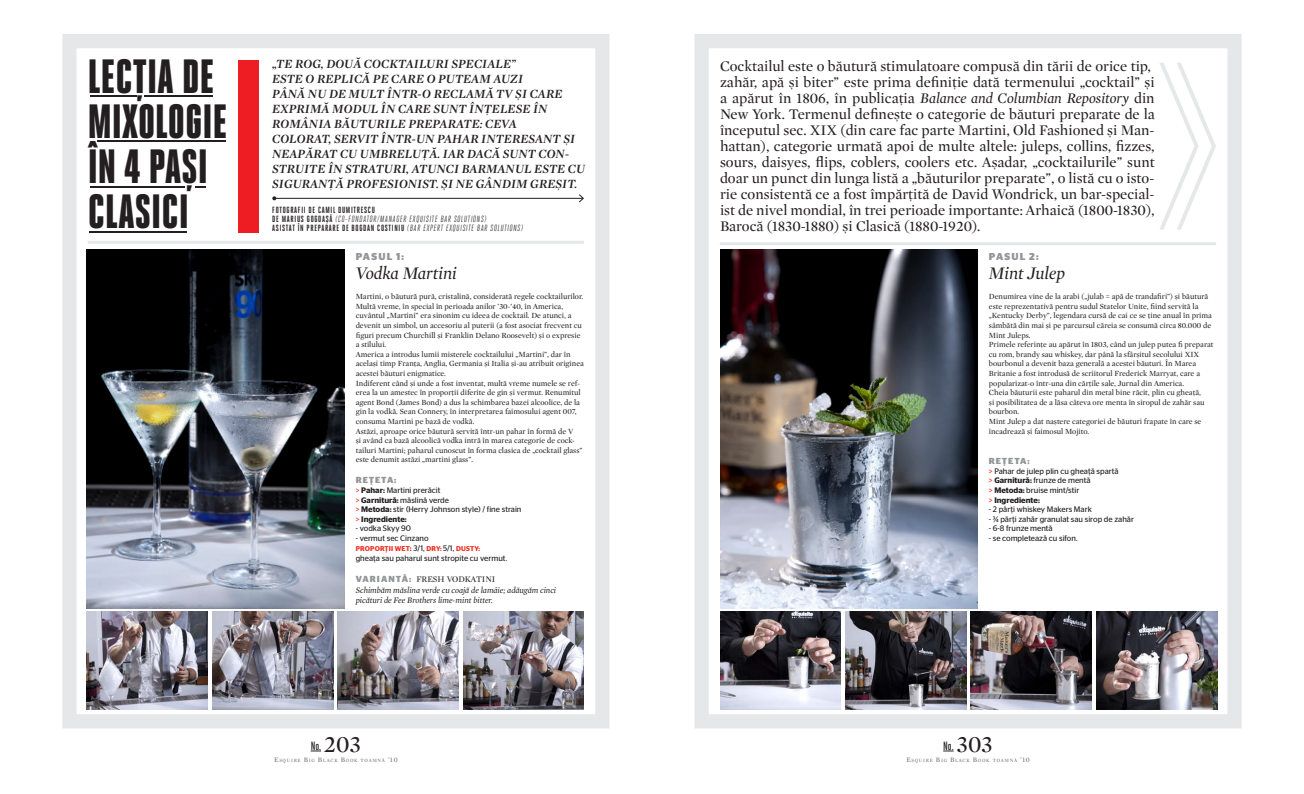
<style>
.page{position:relative;width:1304px;height:794px;background:#fff}
.page>*{position:absolute;margin:0;border:0;box-sizing:border-box;transform-origin:0 0}
.t1{font:100 219.6px "Heroic Condensed";color:#e6e7e9}
.t2{font:900 48px "Heroic Condensed";color:#231f20}
.t3{font:italic 18px "Mercury Display";color:#231f20}
.t4{font:15px/16px "Mercury Display";color:#231f20;text-align:justify}
.t5{font:italic 12.8px/15px "Mercury Display Semi";color:#231f20}
.t6{font:500 12px "Heroic Condensed";color:#231f20}
.t7{font:700 10px "Stag Sans";letter-spacing:.12em;color:#939598}
.t8{font:700 9px "Heroic Condensed";letter-spacing:.075em;color:#231f20}
.t9{font:italic 9px "Heroic Condensed";letter-spacing:.075em;color:#231f20}
.t10{font:italic 8.8px/10.5px "Mercury Display";color:#231f20}
.t11{font:8.8px "Mercury Display";color:#231f20}
.t12{font:700 8.8px "Stag Sans";letter-spacing:.095em;color:#939598}
.t13{font:8px/9.6px "Mercury Display";color:#231f20}
.t14{font:8px "Stag Sans";color:#231f20}
.t15{font:600 8px "Stag Sans";color:#231f20}
.t16{font:600 7px "Stag Sans";letter-spacing:.02em;color:#ee2e22}
.t17{font:4.9px "Mercury Display";letter-spacing:.145em;color:#6c6d70}
.s1{font-weight:700;font-style:normal}
.s2{font-weight:400;font-style:italic}
.s3{color:#ee2e22}
.s4{font-weight:600}
.s5{font-weight:400;color:#ee2e22}
.s6{font-size:8px}
.s7{font-weight:400;font-size:8px;color:#231f20}
.s8{font-family:"Stag Sans";font-weight:700;color:#939598}
.s9{font-family:"Mercury Display";font-weight:400;font-size:24px}
.s10{font-size:7px}
.s11{font-style:italic}
</style>
<div class="page">
<div style="left:62px;top:34px;width:547px;height:694px;border:14px solid #e6e7e9"></div>
<div style="left:694px;top:34px;width:548px;height:694px;border:14px solid #e6e7e9"></div>
<img style="left:87px;top:612px;width:121px;height:97px">
<img style="left:720px;top:612px;width:121px;height:97px">
<img style="left:212px;top:612px;width:121px;height:97px">
<img style="left:845px;top:612px;width:121px;height:97px">
<img style="left:338px;top:612px;width:121px;height:97px">
<img style="left:971px;top:612px;width:121px;height:97px">
<img style="left:463px;top:612px;width:121px;height:97px">
<img style="left:1096px;top:612px;width:121px;height:97px">
<div style="left:238px;top:60px;width:20px;height:173px;background:#ee1d23"></div>
<hr style="left:90px;top:96px;width:46px;height:1px;background:#231f20">
<hr style="left:144px;top:96px;width:69px;height:1px;background:#231f20">
<hr style="left:98px;top:140px;width:128px;height:2px;background:#231f20">
<hr style="left:90px;top:186px;width:94px;height:1px;background:#231f20">
<hr style="left:90px;top:231px;width:97px;height:2px;background:#231f20">
<hr style="left:88px;top:241px;width:496px;height:3px;background:#e6e7e9">
<hr style="left:720px;top:242px;width:496px;height:3px;background:#e6e7e9">
<hr style="left:274px;top:198px;width:309px;height:1px;background:#231f20">
<svg style="left:272px;top:196px;width:4px;height:4px"></svg>
<svg style="left:578px;top:194px;width:6px;height:9px"></svg>
<img style="left:87px;top:249px;width:257px;height:359px">
<img style="left:720px;top:249px;width:258px;height:359px">
<p class="t2" style="left:88px;top:50px;width:128px">LECŢIA DE</p>
<p class="t2" style="left:88px;top:95px;width:141px">MIXOLOGIE</p>
<p class="t2" style="left:88px;top:140px;width:122px">ÎN 4 PAŞI</p>
<p class="t2" style="left:88px;top:185px;width:103px">CLASICI</p>
<p class="t5" style="left:272px;top:57px;width:245px">„TE ROG, DOUĂ COCKTAILURI SPECIALE”</p>
<p class="t5" style="left:272px;top:72px;width:253px">ESTE O REPLICĂ PE CARE O PUTEAM AUZI</p>
<p class="t5" style="left:272px;top:87px;width:292px">PÂNĂ NU DE MULT ÎNTR-O RECLAMĂ TV ŞI CARE<br>EXPRIMĂ MODUL ÎN CARE SUNT ÎNŢELESE ÎN<br>ROMÂNIA BĂUTURILE PREPARATE: CEVA</p>
<p class="t5" style="left:272px;top:132px;width:315px">COLORAT, SERVIT ÎNTR-UN PAHAR INTERESANT ŞI NEAPĂRAT CU UMBRELUŢĂ. IAR DACĂ SUNT CON-STRUITE ÎN STRATURI, ATUNCI BARMANUL ESTE CU SIGURANŢĂ PROFESIONIST. ŞI NE GÂNDIM GREŞIT.</p>
<p class="t8" style="left:272px;top:205px;width:104px">FOTOGRAFII DE CAMIL DUMITRESCU</p>
<p class="t9" style="left:272px;top:214px;width:216px"><span class="s1">DE MARIUS GOGOAŞĂ</span> (CO-FONDATOR/MANAGER EXQUISITE BAR SOLUTIONS)</p>
<p class="t8" style="left:272px;top:223px;width:253px">ASISTAT ÎN PREPARARE DE BOGDAN COSTINIU <span class="s2">(BAR EXPERT EXQUISITE BAR SOLUTIONS)</span></p>
<p class="t7" style="left:356px;top:251px;width:50px">PASUL 1:</p>
<p class="t3" style="left:356px;top:263px;width:102px">Vodka Martini</p>
<p class="t13" style="left:356px;top:292px;width:229px">Martini, o băutură pură, cristalină, considerată regele cocktailurilor.</p>
<p class="t13" style="left:356px;top:301px;width:228px">Multă vreme, în special în perioada anilor ’30-’40, în America, cuvântul „Martini” era sinonim cu ideea de cocktail. De atunci, a devenit un simbol, un accesoriu al puterii (a fost asociat frecvent cu figuri precum Churchill şi Franklin Delano Roosevelt) şi o expresie a stilului.</p>
<p class="t13" style="left:356px;top:349px;width:230px">America a introdus lumii misterele cocktailului „Martini”, dar în acelaşi timp Franţa, Anglia, Germania şi Italia şi-au atribuit originea acestei băuturi enigmatice.</p>
<p class="t13" style="left:356px;top:378px;width:226px">Indiferent când şi unde a fost inventat, multă vreme numele se ref&shy;erea la un amestec în proporţii diferite de gin şi vermut. Renumitul agent Bond (James Bond) a dus la schimbarea bazei alcoolice, de la gin la vodkă. Sean Connery, în interpretarea faimosului agent 007, consuma Martini pe bază de vodkă.</p>
<p class="t13" style="left:356px;top:426px;width:228px">Astăzi, aproape orice băutură servită într-un pahar în formă de V<br>şi având ca bază alcoolică vodka intră în marea categorie de cock&shy;tailuri Martini; paharul cunoscut în forma clasica de „cocktail glass” este denumit astăzi „martini glass”.</p>
<p class="t12" style="left:356px;top:475px;width:42px">REŢETA:</p>
<p class="t14" style="left:356px;top:486px;width:86px"><span class="s3">&gt;</span> <span class="s4">Pahar:</span> Martini prerăcit</p>
<p class="t14" style="left:356px;top:495px;width:95px"><span class="s3">&gt;</span> <span class="s4">Garnitură:</span> măslină verde</p>
<p class="t14" style="left:356px;top:505px;width:167px"><span class="s3">&gt;</span> <span class="s4">Metoda:</span> stir (Herry Johnson style) / fine strain</p>
<p class="t15" style="left:356px;top:514px;width:53px"><span class="s5">&gt;</span> Ingrediente:</p>
<p class="t14" style="left:356px;top:524px;width:57px">- vodka Skyy 90</p>
<p class="t14" style="left:356px;top:534px;width:74px">- vermut sec Cinzano</p>
<p class="t16" style="left:356px;top:544px;width:126px">PROPORŢII WET<span class="s6">:</span> <span class="s7">3/1,</span> DRY: <span class="s7">5/1,</span> DUSTY:</p>
<p class="t14" style="left:356px;top:554px;width:153px">gheaţa sau paharul sunt stropite cu vermut.</p>
<p class="t11" style="left:356px;top:574px;width:141px"><span class="s8">VA R I A N TĂ:</span> FRESH VODKATINI</p>
<p class="t10" style="left:356px;top:584px;width:202px">Schimbăm măslina verde cu coajă de lamâie; adăugăm cinci picături de Fee Brothers lime-mint bitter.</p>
<p class="t6" style="left:311px;top:739px;width:52px">No. <span class="s9">203</span></p>
<p class="t17" style="left:274px;top:757px;width:125px"><span class="s10">E</span>SQUIRE <span class="s10">B</span>IG <span class="s10">B</span>LACK <span class="s10">B</span>OOK TOAMNĂ <span class="s10">’10</span></p>
<p class="t4" style="left:720px;top:58px;width:432px">Cocktailul este o băutură stimulatoare compusă din tării de orice tip,</p>
<p class="t4" style="left:720px;top:74px;width:436px">zahăr, apă şi biter” este prima definiţie dată termenului „cocktail” şi a apărut în 1806, în publicaţia <span class="s11">Balance and Columbian Repository</span> din New York. Termenul defineşte o categorie de băuturi preparate de la începutul sec. XIX (din care fac parte Martini, Old Fashioned şi Man&shy;hattan), categorie urmată apoi de multe altele: juleps, collins, fizzes, sours, daisyes, flips, coblers, coolers etc. Aşadar, „cocktailurile” sunt doar un punct din lunga listă a „băuturilor preparate”, o listă cu o isto&shy;rie consistentă ce a fost împărţită de David Wondrick, un bar-special&shy;ist de nivel mondial, în trei perioade importante: Arhaică (1800-1830), Barocă (1830-1880) şi Clasică (1880-1920).</p>
<p class="t1" style="left:1148px;top:28px;width:80px">&gt;&gt;</p>
<p class="t7" style="left:989px;top:251px;width:51px">PASUL 2:</p>
<p class="t3" style="left:989px;top:263px;width:78px">Mint Julep</p>
<p class="t13" style="left:989px;top:292px;width:224px">Denumirea vine de la arabi („julab = apă de trandafiri”) şi băutură este reprezentativă pentru sudul Statelor Unite, fiind servită la „Kentucky Derby”, legendara cursă de cai ce se ţine anual în prima sâmbătă din mai şi pe parcursul căreia se consumă circa 80.000 de Mint Juleps.</p>
<p class="t13" style="left:989px;top:340px;width:226px">Primele referinţe au apărut în 1803, când un julep putea fi preparat cu rom, brandy sau whiskey, dar până la sfârşitul secolului XIX bourbonul a devenit baza generală a acestei băuturi. În Marea Britanie a fost introdusă de scriitorul Frederick Marryat, care a popularizat-o într-una din cărţile sale, Jurnal din America.</p>
<p class="t13" style="left:989px;top:388px;width:217px">Cheia băuturii este paharul din metal bine răcit, plin cu gheaţă, şi posibilitatea de a lăsa câteva ore menta în siropul de zahăr sau bourbon.</p>
<p class="t13" style="left:989px;top:417px;width:214px">Mint Julep a dat naştere categoriei de băuturi frapate în care se încadrează şi faimosul Mojito.</p>
<p class="t12" style="left:989px;top:456px;width:42px">REŢETA:</p>
<p class="t14" style="left:989px;top:466px;width:131px"><span class="s3">&gt;</span> Pahar de julep plin cu gheaţă spartă</p>
<p class="t14" style="left:989px;top:476px;width:103px"><span class="s3">&gt;</span> <span class="s4">Garnitură:</span> frunze de mentă</p>
<p class="t14" style="left:989px;top:486px;width:92px"><span class="s3">&gt;</span> <span class="s4">Metoda:</span> bruise mint/stir</p>
<p class="t15" style="left:989px;top:495px;width:53px"><span class="s5">&gt;</span> Ingrediente:</p>
<p class="t14" style="left:989px;top:505px;width:104px">- 2 părţi whiskey Makers Mark</p>
<p class="t14" style="left:989px;top:514px;width:147px">- ¾ părţi zahăr granulat sau sirop de zahăr</p>
<p class="t14" style="left:989px;top:524px;width:65px">- 6-8 frunze mentă</p>
<p class="t14" style="left:989px;top:534px;width:90px">- se completează cu sifon.</p>
<p class="t6" style="left:943px;top:739px;width:51px">No. <span class="s9">303</span></p>
<p class="t17" style="left:906px;top:757px;width:125px"><span class="s10">E</span>SQUIRE <span class="s10">B</span>IG <span class="s10">B</span>LACK <span class="s10">B</span>OOK TOAMNĂ <span class="s10">’10</span></p>
</div>
